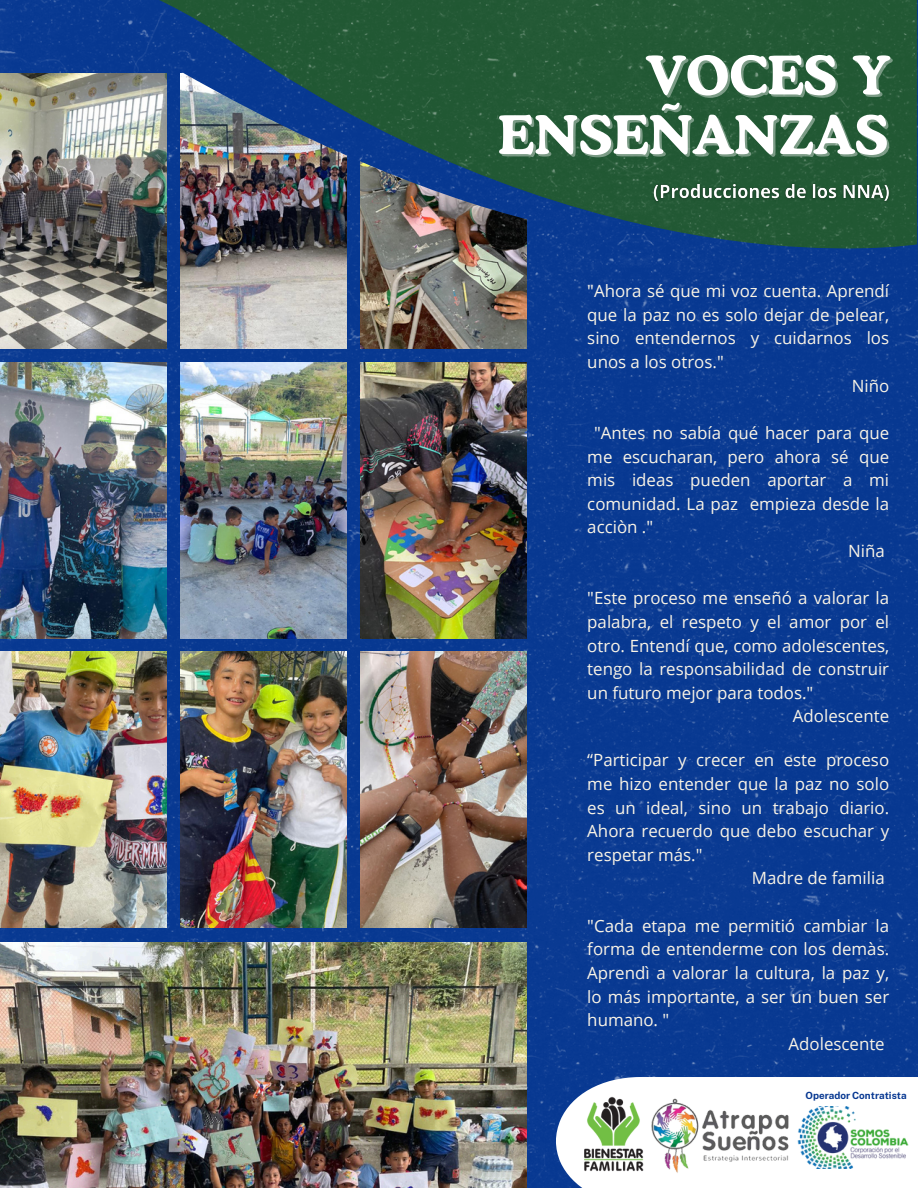
<style>
.page{position:relative;width:918px;height:1188px;background:#fff}
.page>*{position:absolute;margin:0;border:0;box-sizing:border-box;transform-origin:0 0}
.t1{font:700 53.25px "Cooper BT";color:#fff}
.t2{font:16.8px "Open Sans";color:#faf4e6}
.t3{font:700 9.9px "Public Sans";color:#063791}
</style>
<div class="page">
<img style="left:0;top:0;width:918px;height:1188px">
<svg style="left:556px;top:1077px;width:362px;height:111px"></svg>
<img style="left:581px;top:1095px;width:214px;height:79px">
<img style="left:797px;top:1107px;width:112px;height:62px">
<img style="left:648px;top:178px;width:247px;height:29px">
<h1 class="t1" style="left:646px;top:42px;width:246px">VOCES Y</h1>
<p class="t1" style="left:498px;top:102px;width:392px">ENSEÑANZAS</p>
<h3 class="t2" style="left:587px;top:279px;width:303px">"Ahora sé que mi voz cuenta. Aprendí</h3>
<h3 class="t2" style="left:587px;top:303px;width:303px">que la paz no es solo dejar de pelear,</h3>
<h3 class="t2" style="left:587px;top:327px;width:303px">sino entendernos y cuidarnos los</h3>
<h3 class="t2" style="left:587px;top:350px;width:138px">unos a los otros."</h3>
<h3 class="t2" style="left:852px;top:374px;width:39px">Niño</h3>
<h3 class="t2" style="left:594px;top:421px;width:297px">"Antes no sabía qué hacer para que</h3>
<h3 class="t2" style="left:587px;top:445px;width:303px">me escucharan, pero ahora sé que</h3>
<h3 class="t2" style="left:587px;top:468px;width:303px">mis ideas pueden aportar a mi</h3>
<h3 class="t2" style="left:587px;top:492px;width:303px">comunidad. La paz empieza desde la</h3>
<h3 class="t2" style="left:587px;top:516px;width:67px">acciòn ."</h3>
<h3 class="t2" style="left:848px;top:539px;width:38px">Niña</h3>
<h3 class="t2" style="left:587px;top:586px;width:303px">"Este proceso me enseñó a valorar la</h3>
<h3 class="t2" style="left:587px;top:610px;width:303px">palabra, el respeto y el amor por el</h3>
<h3 class="t2" style="left:587px;top:634px;width:303px">otro. Entendí que, como adolescentes,</h3>
<h3 class="t2" style="left:587px;top:657px;width:303px">tengo la responsabilidad de construir</h3>
<h3 class="t2" style="left:587px;top:681px;width:228px">un futuro mejor para todos."</h3>
<h3 class="t2" style="left:793px;top:705px;width:98px">Adolescente</h3>
<h3 class="t2" style="left:587px;top:748px;width:303px">“Participar y crecer en este proceso</h3>
<h3 class="t2" style="left:587px;top:772px;width:303px">me hizo entender que la paz no solo</h3>
<h3 class="t2" style="left:587px;top:796px;width:303px">es un ideal, sino un trabajo diario.</h3>
<h3 class="t2" style="left:587px;top:819px;width:303px">Ahora recuerdo que debo escuchar y</h3>
<h3 class="t2" style="left:587px;top:843px;width:117px">respetar más."</h3>
<h3 class="t2" style="left:752px;top:867px;width:134px">Madre de familia</h3>
<p class="t2" style="left:587px;top:914px;width:303px">"Cada etapa me permitió cambiar la</p>
<p class="t2" style="left:587px;top:937px;width:303px">forma de entenderme con los demàs.</p>
<p class="t2" style="left:587px;top:961px;width:303px">Aprendì a valorar la cultura, la paz y,</p>
<p class="t2" style="left:587px;top:985px;width:303px">lo más importante, a ser un buen ser</p>
<p class="t2" style="left:587px;top:1008px;width:83px">humano. "</p>
<p class="t2" style="left:789px;top:1032px;width:98px">Adolescente</p>
<p class="t3" style="left:806px;top:1090px;width:103px">Operador Contratista</p>
</div>
